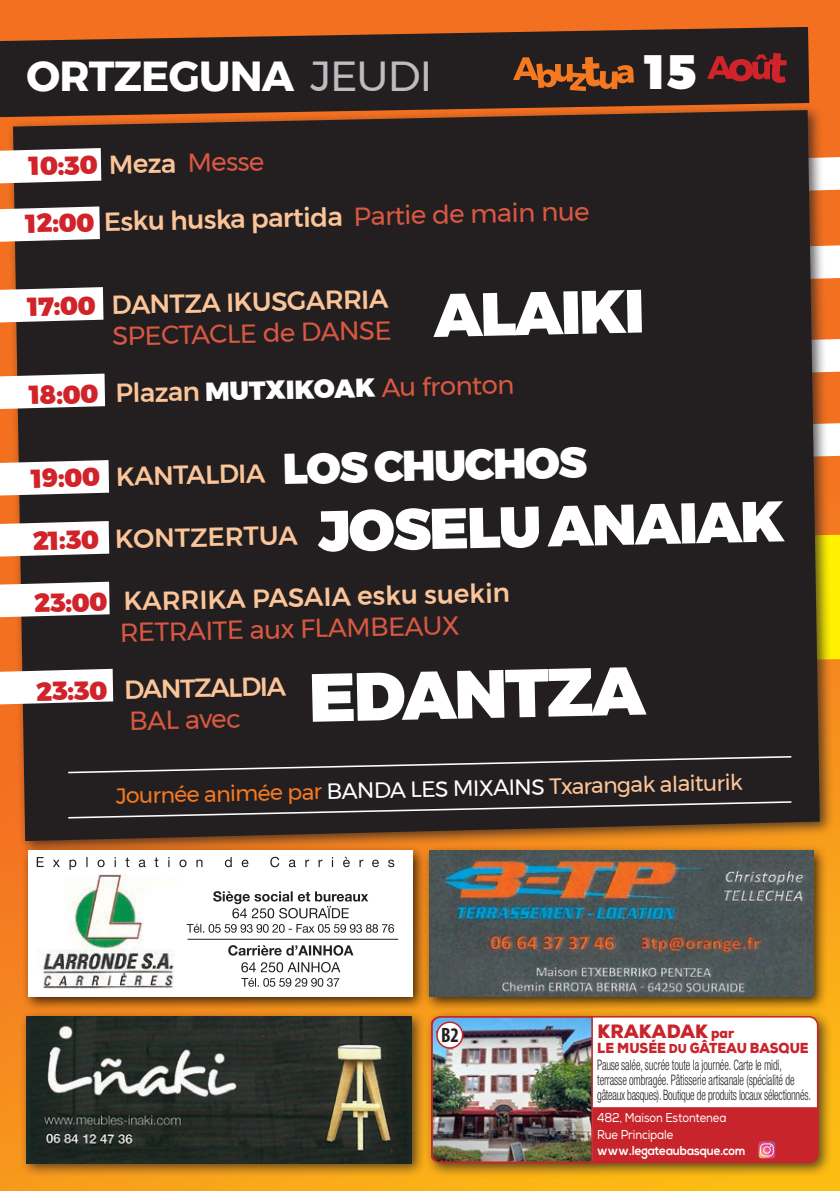
<style>
.page{position:relative;width:840px;height:1191px;background:#fff}
.page>*{position:absolute;margin:0;border:0;box-sizing:border-box;transform-origin:0 0}
.t1{font:900 68px "Montserrat";color:#fff}
.t2{font:900 61px "Montserrat";color:#fff}
.t3{font:900 57.2px "Montserrat";color:#fff}
.t4{font:900 48.2px "Montserrat";color:#fff}
.t5{font:900 42.8px "Montserrat";color:#fff}
.t6{font:700 41.8px "Montserrat";letter-spacing:-.02em;color:#fff}
.t7{font:500 26px "Montserrat";color:#fcc599}
.t8{font:26px "Montserrat";color:#d95842}
.t9{font:900 26px "Montserrat";color:#fff}
.t10{font:900 26px "Montserrat";color:#d1232a}
.t11{font:22px "Montserrat";color:#fcc599}
.t12{font:700 condensed 20.8px "Myriad Pro";color:#231f20;scale:.95 1}
.t13{font:900 19.2px "Nexa";letter-spacing:.015em;color:#c8242b;scale:.95 1}
.t14{font:300 condensed 14.4px/15.6px "Helvetica Neue";letter-spacing:-.01em;color:#231f20;scale:.74 1}
.t15{font:12.8px/16.4px "Nexa";letter-spacing:-.01em;color:#fff;scale:.87 1}
.s1{font-weight:400;color:#bcbdc0}
.s2{font-weight:500;color:#fcc599}
.s3{font-weight:400;color:#d95842}
.s4{font-weight:900;color:#d1232a}
.s5{color:#d1232a}
.s6{color:#f47921}
.s7{color:#fff}
.s8{font-size:14.4px}
.s9{font-family:"Nexa";font-weight:900;font-stretch:normal;color:#c8242b}
.s10{font-family:"Nexa";font-weight:900;font-stretch:normal;font-size:12.8px;color:#c8242b}
.s11{font-weight:700}
</style>
<div class="page">
<img style="left:0;top:0;width:839px;height:1191px">
<svg style="left:833px;top:157px;width:6px;height:34px"></svg>
<svg style="left:833px;top:245px;width:6px;height:34px"></svg>
<svg style="left:833px;top:339px;width:6px;height:33px"></svg>
<svg style="left:833px;top:423px;width:6px;height:34px"></svg>
<svg style="left:833px;top:535px;width:6px;height:124px"></svg>
<div style="left:6px;top:103px;width:827px;height:752px;background:#231f20;opacity:.75"></div>
<div style="left:13px;top:110px;width:806px;height:731px;background:#231f20"></div>
<svg style="left:0;top:148px;width:101px;height:35px"></svg>
<svg style="left:0;top:206px;width:100px;height:36px"></svg>
<svg style="left:0;top:521px;width:109px;height:35px"></svg>
<svg style="left:0;top:581px;width:110px;height:36px"></svg>
<svg style="left:0;top:669px;width:113px;height:35px"></svg>
<svg style="left:0;top:460px;width:109px;height:35px"></svg>
<svg style="left:0;top:287px;width:103px;height:35px"></svg>
<svg style="left:0;top:373px;width:105px;height:36px"></svg>
<svg style="left:0;top:27px;width:808px;height:90px;background:#422b20"></svg>
<svg style="left:513px;top:57px;width:120px;height:34px;background:#7b4420"></svg>
<svg style="left:706px;top:53px;width:80px;height:30px;background:#792024"></svg>
<div style="left:422px;top:843px;width:405px;height:168px;background:#010101;opacity:.75"></div>
<img style="left:429px;top:850px;width:384px;height:147px">
<div style="left:21px;top:843px;width:406px;height:168px;background:#010101;opacity:.75"></div>
<div style="left:28px;top:850px;width:384px;height:147px;background:#fff"></div>
<svg style="left:37px;top:856px;width:357px;height:13px"></svg>
<img style="left:43px;top:874px;width:131px;height:115px">
<svg style="left:241px;top:962px;width:99px;height:24px"></svg>
<svg style="left:228px;top:945px;width:125px;height:10px"></svg>
<svg style="left:186px;top:891px;width:208px;height:41px"></svg>
<hr style="left:187px;top:938px;width:211px;height:1px;background:#231f20">
<div style="left:20px;top:1009px;width:406px;height:168px;background:#231f20;opacity:.75"></div>
<img style="left:27px;top:1016px;width:384px;height:147px">
<div style="left:424px;top:1009px;width:408px;height:169px;background:#231f20;opacity:.75"></div>
<img style="left:431px;top:1016px;width:387px;height:147px">
<div style="left:436px;top:1021px;width:27px;height:27px;background:#fff;border:2px solid #c8242b;border-radius:50%"></div>
<div style="left:431px;top:1016px;width:387px;height:147px;border:2px solid #c8242b;border-radius:9px"></div>
<svg style="left:67px;top:800px;width:725px;height:19px;background:#343132"></svg>
<svg style="left:67px;top:755px;width:725px;height:19px;background:#343132"></svg>
<p class="t6" style="left:26px;top:43px;width:407px">ORTZEGUNA <span class="s1">JEUDI</span></p>
<p class="t4" style="left:645px;top:32px;width:52px">15</p>
<p class="t10" style="left:29px;top:145px;width:236px;rotate:-1deg">10:30 <span class="s2">Meza</span> <span class="s3">Messe</span></p>
<p class="t7" style="left:26px;top:202px;width:564px;rotate:-1deg"><span class="s4">12:00</span> Esku huska partida <span class="s3">Partie de main nue</span></p>
<p class="t2" style="left:432px;top:265px;width:212px;rotate:-1deg">ALAIKI</p>
<p class="t7" style="left:27px;top:285px;width:362px;rotate:-1deg"><span class="s4">17:00</span> DANTZA IKUSGARRIA</p>
<p class="t8" style="left:112px;top:316px;width:281px;rotate:-1deg">SPECTACLE de DANSE</p>
<p class="t9" style="left:29px;top:372px;width:486px;rotate:-1deg"><span class="s5">18:00</span> <span class="s2">Plazan</span> MUTXIKOAK <span class="s3">Au fronton</span></p>
<p class="t5" style="left:282px;top:433px;width:305px;rotate:-1deg">LOS CHUCHOS</p>
<p class="t3" style="left:317px;top:483px;width:468px;rotate:-1deg">JOSELU ANAIAK</p>
<p class="t7" style="left:31px;top:457px;width:235px;rotate:-1deg"><span class="s4">19:00</span> KANTALDIA</p>
<p class="t7" style="left:33px;top:519px;width:266px;rotate:-1deg"><span class="s4">21:30</span> KONTZERTUA</p>
<p class="t7" style="left:34px;top:581px;width:477px;rotate:-1deg"><span class="s4">23:00</span> KARRIKA PASAIA esku suekin</p>
<p class="t8" style="left:119px;top:612px;width:341px;rotate:-1deg">RETRAITE aux FLAMBEAUX</p>
<p class="t7" style="left:36px;top:670px;width:251px;rotate:-1deg"><span class="s4">23:30</span> DANTZALDIA</p>
<p class="t8" style="left:129px;top:700px;width:113px;rotate:-1deg">BAL avec</p>
<p class="t1" style="left:308px;top:641px;width:338px;rotate:-1deg">EDANTZA</p>
<p class="t11" style="left:116px;top:776px;width:628px;rotate:-1deg"><span class="s6">Journée animée par</span> <span class="s7">BANDA LES MIXAINS</span> Txarangak alaiturik</p>
<p class="t12" style="left:441px;top:1023px;width:20px">B2</p>
<p class="t13" style="left:597px;top:1019px;width:145px">KRAKADAK <span class="s8">par</span></p>
<p class="t14" style="left:597px;top:1040px;width:290px"><span class="s9">LE MUSÉE</span> <span class="s10">DU</span> <span class="s9">GÂTEAU BASQUE </span>Pause salée, sucrée toute la journée. Carte le midi, terrasse ombragée. Pâtisserie artisanale (spécialité de gâteaux basques). Boutique de produits locaux sélectionnés.</p>
<p class="t15" style="left:597px;top:1109px;width:172px">482, Maison Estontenea<br>Rue Principale <span class="s11">www.legateaubasque.com</span></p>
</div>
